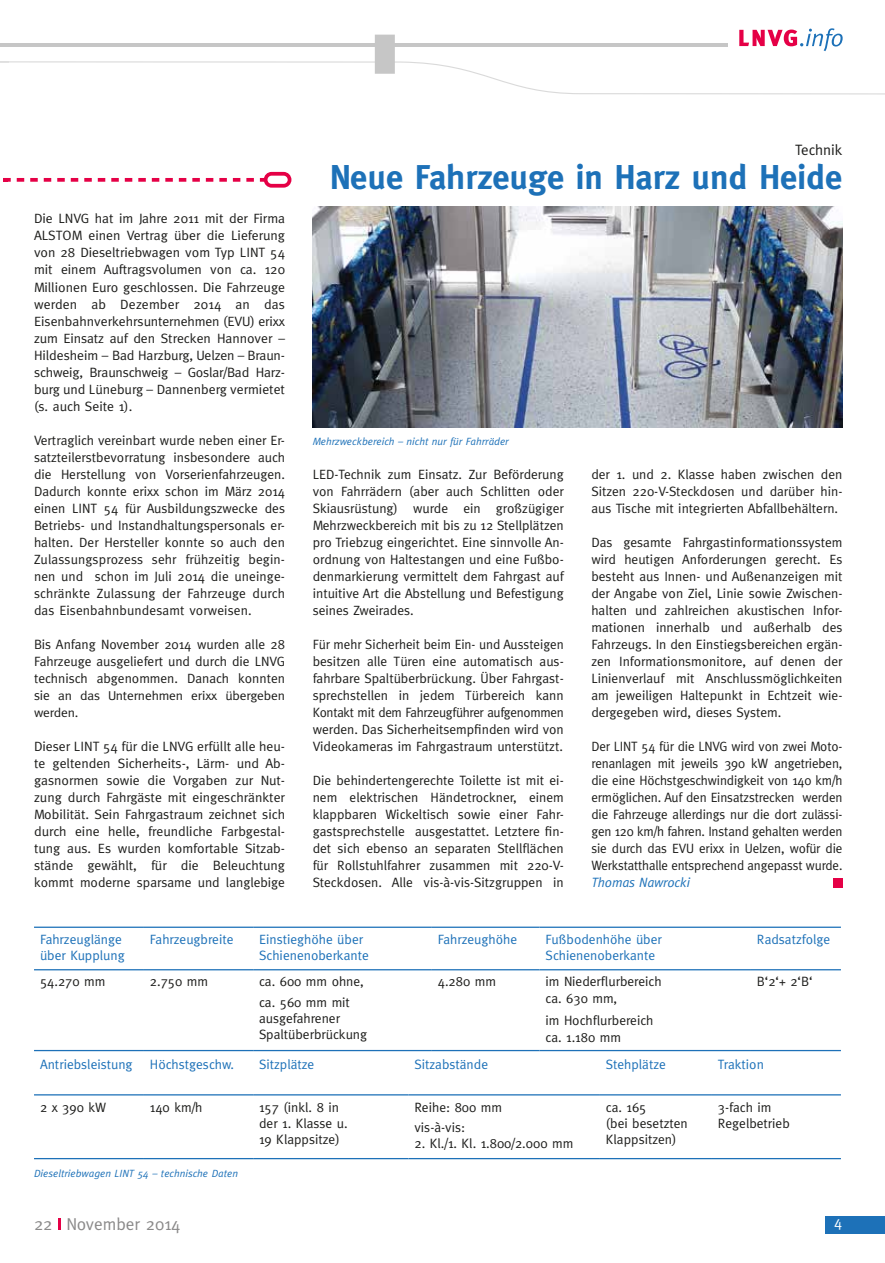
<style>
.page{position:relative;width:885px;height:1263px;background:#fff}
.page>*{position:absolute;margin:0;border:0;box-sizing:border-box;transform-origin:0 0}
.t1{font:700 34.5px "Meta";color:#1d71b8}
.t2{font:17.25px "Meta";color:#8a8989}
.t3{font:15px "Meta";color:#1d1d1b}
.t4{font:15px "Meta";color:#fff}
.t5{font:13.5px/17px "Meta";color:#1d1d1b;text-align:justify}
.t6{font:13.5px/16.2px "Meta";color:#1d71b8}
.t7{font:italic 13.5px "Meta";letter-spacing:-.01em;color:#1d71b8}
.t8{font:12.9px/17px "Meta";letter-spacing:-.01em;color:#1d1d1b;scale:1.05 1}
.t9{font:italic 10.5px "Meta";color:#1d71b8}
.s1{font-size:13.5px}
</style>
<div class="page">
<svg style="left:58px;top:1218px;width:3px;height:12px"></svg>
<div style="left:825px;top:1216px;width:59px;height:17px;background:#1d71b8"></div>
<svg style="left:0;top:28px;width:884px;height:67px"></svg>
<svg style="left:17px;top:178px;width:7px;height:4px"></svg>
<svg style="left:30px;top:178px;width:8px;height:4px"></svg>
<svg style="left:44px;top:178px;width:7px;height:4px"></svg>
<svg style="left:57px;top:178px;width:8px;height:4px"></svg>
<svg style="left:71px;top:178px;width:7px;height:4px"></svg>
<svg style="left:84px;top:178px;width:8px;height:4px"></svg>
<svg style="left:98px;top:178px;width:7px;height:4px"></svg>
<svg style="left:111px;top:178px;width:8px;height:4px"></svg>
<svg style="left:125px;top:178px;width:7px;height:4px"></svg>
<svg style="left:138px;top:178px;width:8px;height:4px"></svg>
<svg style="left:152px;top:178px;width:7px;height:4px"></svg>
<svg style="left:165px;top:178px;width:8px;height:4px"></svg>
<svg style="left:179px;top:178px;width:7px;height:4px"></svg>
<svg style="left:192px;top:178px;width:8px;height:4px"></svg>
<svg style="left:206px;top:178px;width:7px;height:4px"></svg>
<svg style="left:219px;top:178px;width:8px;height:4px"></svg>
<svg style="left:233px;top:178px;width:7px;height:4px"></svg>
<svg style="left:246px;top:178px;width:8px;height:4px"></svg>
<svg style="left:260px;top:172px;width:31px;height:16px"></svg>
<svg style="left:3px;top:178px;width:8px;height:4px"></svg>
<img style="left:313px;top:206px;width:529px;height:222px">
<hr style="left:34px;top:926px;width:110px;height:2px;background:#1d71b8">
<hr style="left:144px;top:926px;width:109px;height:2px;background:#1d71b8">
<hr style="left:253px;top:926px;width:179px;height:2px;background:#1d71b8">
<hr style="left:432px;top:926px;width:107px;height:2px;background:#1d71b8">
<hr style="left:539px;top:926px;width:211px;height:2px;background:#1d71b8">
<hr style="left:750px;top:926px;width:90px;height:2px;background:#1d71b8">
<hr style="left:34px;top:969px;width:110px;height:1px;background:#1d71b8">
<hr style="left:144px;top:969px;width:109px;height:1px;background:#1d71b8">
<hr style="left:253px;top:969px;width:179px;height:1px;background:#1d71b8">
<hr style="left:432px;top:969px;width:107px;height:1px;background:#1d71b8">
<hr style="left:539px;top:969px;width:211px;height:1px;background:#1d71b8">
<hr style="left:750px;top:969px;width:90px;height:1px;background:#1d71b8">
<hr style="left:34px;top:1050px;width:110px;height:1px;background:#1d71b8">
<hr style="left:144px;top:1050px;width:109px;height:1px;background:#1d71b8">
<hr style="left:253px;top:1050px;width:179px;height:1px;background:#1d71b8">
<hr style="left:432px;top:1050px;width:107px;height:1px;background:#1d71b8">
<hr style="left:539px;top:1050px;width:211px;height:1px;background:#1d71b8">
<hr style="left:750px;top:1050px;width:90px;height:1px;background:#1d71b8">
<hr style="left:34px;top:1094px;width:110px;height:1px;background:#1d71b8">
<hr style="left:144px;top:1094px;width:109px;height:1px;background:#1d71b8">
<hr style="left:253px;top:1094px;width:155px;height:1px;background:#1d71b8">
<hr style="left:408px;top:1094px;width:192px;height:1px;background:#1d71b8">
<hr style="left:600px;top:1094px;width:111px;height:1px;background:#1d71b8">
<hr style="left:711px;top:1094px;width:129px;height:1px;background:#1d71b8">
<hr style="left:34px;top:1158px;width:110px;height:1px;background:#1d71b8">
<hr style="left:144px;top:1158px;width:109px;height:1px;background:#1d71b8">
<hr style="left:253px;top:1158px;width:155px;height:1px;background:#1d71b8">
<hr style="left:408px;top:1158px;width:192px;height:1px;background:#1d71b8">
<hr style="left:600px;top:1158px;width:111px;height:1px;background:#1d71b8">
<hr style="left:711px;top:1158px;width:129px;height:1px;background:#1d71b8">
<div style="left:833px;top:878px;width:9px;height:9px;background:#e50046"></div>
<p class="t5" style="left:34px;top:210px;width:252px">Die LNVG hat im Jahre 2011 mit der Firma ALSTOM einen Vertrag über die Lieferung von 28 Dieseltriebwagen vom Typ LINT 54 mit einem Auftragsvolumen von ca. 120<br>Millionen Euro geschlossen. Die Fahrzeuge werden ab Dezember 2014 an das Eisenbahnverkehrsunternehmen (EVU) erixx zum Einsatz auf den Strecken Hannover – Hildesheim – Bad Harzburg, Uelzen – Braun&shy;schweig, Braunschweig – Goslar/Bad Harz&shy;burg und Lüneburg – Dannenberg vermietet (s. auch Seite 1).</p>
<p class="t5" style="left:34px;top:431px;width:252px">Vertraglich vereinbart wurde neben einer Er&shy;satzteilerstbevorratung insbesondere auch die Herstellung von Vorserienfahrzeugen.<br>Dadurch konnte erixx schon im März 2014 einen LINT 54 für Ausbildungszwecke des Betriebs- und Instandhaltungspersonals er&shy;halten. Der Hersteller konnte so auch den Zulassungsprozess sehr frühzeitig begin&shy;nen und schon im Juli 2014 die uneinge&shy;schränkte Zulassung der Fahrzeuge durch das Eisenbahnbundesamt vorweisen.</p>
<p class="t5" style="left:34px;top:636px;width:252px">Bis Anfang November 2014 wurden alle 28<br>Fahrzeuge ausgeliefert und durch die LNVG technisch abgenommen. Danach konnten</p>
<p class="t8" style="left:34px;top:687px;width:240px"><span class="s1">sie</span> an das Unternehmen erixx übergeben werden.</p>
<p class="t5" style="left:34px;top:738px;width:252px">Dieser LINT 54 für die LNVG erfüllt alle heu&shy;te geltenden Sicherheits-, Lärm- und Ab&shy;gasnormen sowie die Vorgaben zur Nut&shy;zung durch Fahrgäste mit eingeschränkter Mobilität. Sein Fahrgastraum zeichnet sich durch eine helle, freundliche Farbgestal&shy;tung aus. Es wurden komfortable Sitzab&shy;stände gewählt, für die Beleuchtung kommt moderne sparsame und langlebige</p>
<p class="t3" style="left:795px;top:141px;width:49px">Technik</p>
<h1 class="t1" style="left:330px;top:157px;width:514px">Neue Fahrzeuge in Harz und Heide</h1>
<p class="t9" style="left:313px;top:435px;width:197px">Mehrzweckbereich – nicht nur für Fahrräder</p>
<p class="t5" style="left:313px;top:465px;width:252px">LED-Technik zum Einsatz. Zur Beförderung von Fahrrädern (aber auch Schlitten oder Skiausrüstung) wurde ein großzügiger Mehrzweckbereich mit bis zu 12 Stellplätzen pro Triebzug eingerichtet. Eine sinnvolle An&shy;ordnung von Haltestangen und eine Fußbo&shy;denmarkierung vermittelt dem Fahrgast auf intuitive Art die Abstellung und Befestigung seines Zweirades.</p>
<p class="t5" style="left:313px;top:636px;width:252px">Für mehr Sicherheit beim Ein- und Aussteigen besitzen alle Türen eine automatisch aus&shy;fahrbare Spaltüberbrückung. Über Fahrgast&shy;sprechstellen in jedem Türbereich kann Kontakt mit dem Fahrzeugführer aufgenommen werden. Das Sicherheitsempfinden wird von Videokameras im Fahrgastraum unterstützt.</p>
<p class="t5" style="left:313px;top:772px;width:252px">Die behindertengerechte Toilette ist mit ei&shy;nem elektrischen Händetrockner, einem klappbaren Wickeltisch sowie einer Fahr&shy;gastsprechstelle ausgestattet. Letztere fin&shy;det sich ebenso an separaten Stellflächen für Rollstuhlfahrer zusammen mit 220-V-Steckdosen. Alle vis-à-vis-Sitzgruppen in</p>
<p class="t5" style="left:591px;top:465px;width:252px">der 1. und 2. Klasse haben zwischen den Sitzen 220-V-Steckdosen und darüber hin&shy;aus Tische mit integrierten Abfallbehältern.</p>
<p class="t5" style="left:591px;top:534px;width:252px">Das gesamte Fahrgastinformationssystem wird heutigen Anforderungen gerecht. Es besteht aus Innen- und Außenanzeigen mit der Angabe von Ziel, Linie sowie Zwischen&shy;halten und zahlreichen akustischen Infor&shy;mationen innerhalb und außerhalb des Fahrzeugs. In den Einstiegsbereichen ergän&shy;zen Informationsmonitore, auf denen der Linienverlauf mit Anschlussmöglichkeiten am jeweiligen Haltepunkt in Echtzeit wie&shy;dergegeben wird, dieses System.</p>
<p class="t5" style="left:591px;top:738px;width:252px">Der LINT 54 für die LNVG wird von zwei Moto&shy;renanlagen mit jeweils 390 kW angetrieben, die eine Höchstgeschwindigkeit von 140 km/h ermöglichen. Auf den Einsatzstrecken werden die Fahrzeuge allerdings nur die dort zulässi&shy;gen 120 km/h fahren. Instand gehalten werden sie durch das EVU erixx in Uelzen, wofür die Werkstatthalle entsprechend angepasst wurde.</p>
<p class="t7" style="left:591px;top:875px;width:100px">Thomas Nawrocki</p>
<p class="t6" style="left:40px;top:931px;width:86px">Fahrzeuglänge über Kupplung</p>
<p class="t6" style="left:150px;top:931px;width:85px">Fahrzeugbreite</p>
<p class="t6" style="left:259px;top:931px;width:111px">Einstieghöhe über<br>Schienenoberkante</p>
<p class="t6" style="left:438px;top:931px;width:81px">Fahrzeughöhe</p>
<p class="t6" style="left:545px;top:931px;width:118px">Fußbodenhöhe über<br>Schienenoberkante</p>
<p class="t6" style="left:756px;top:931px;width:75px">Radsatzfolge</p>
<p class="t5" style="left:40px;top:973px;width:67px">54.270 mm</p>
<p class="t5" style="left:150px;top:973px;width:60px">2.750 mm</p>
<p class="t5" style="left:259px;top:971px;width:106px;line-height:20.4px">ca. 600 mm ohne, ca. 560 mm mit</p>
<p class="t5" style="left:259px;top:1010px;width:109px;line-height:16.2px">ausgefahrener<br>Spaltüberbrückung</p>
<p class="t5" style="left:438px;top:973px;width:60px">4.280 mm</p>
<p class="t5" style="left:545px;top:973px;width:117px">im Niederflurbereich ca. 630 mm,</p>
<p class="t5" style="left:545px;top:1011px;width:109px">im Hochflurbereich ca. 1.180 mm</p>
<p class="t5" style="left:756px;top:973px;width:57px">B‘2‘+ 2‘B‘</p>
<p class="t6" style="left:40px;top:1056px;width:94px">Antriebsleistung</p>
<p class="t6" style="left:150px;top:1056px;width:86px">Höchstgeschw.</p>
<p class="t6" style="left:259px;top:1056px;width:57px">Sitzplätze</p>
<p class="t6" style="left:414px;top:1056px;width:75px">Sitzabstände</p>
<p class="t6" style="left:606px;top:1056px;width:61px">Stehplätze</p>
<p class="t6" style="left:717px;top:1056px;width:47px">Traktion</p>
<p class="t5" style="left:40px;top:1098px;width:68px">2 x 390 kW</p>
<p class="t5" style="left:150px;top:1098px;width:54px">140 km/h</p>
<p class="t5" style="left:259px;top:1098px;width:90px;line-height:16.2px;text-align:left">157 (inkl. 8 in der 1. Klasse u.<br>19 Klappsitze)</p>
<p class="t5" style="left:414px;top:1096px;width:89px;line-height:20.4px">Reihe: 800 mm vis-à-vis:</p>
<p class="t5" style="left:606px;top:1098px;width:83px;line-height:16.2px;text-align:left">ca. 165<br>(bei besetzten<br>Klappsitzen)</p>
<p class="t5" style="left:717px;top:1098px;width:73px;line-height:16.2px">3-fach im<br>Regelbetrieb</p>
<p class="t5" style="left:414px;top:1135px;width:160px">2. Kl./1. Kl. 1.800/2.000 mm</p>
<p class="t9" style="left:34px;top:1167px;width:205px">Dieseltriebwagen LINT 54 – technische Daten</p>
<p class="t2" style="left:34px;top:1214px;width:148px">22 November 2014</p>
<p class="t4" style="left:834px;top:1213px;width:10px">4</p>
</div>
